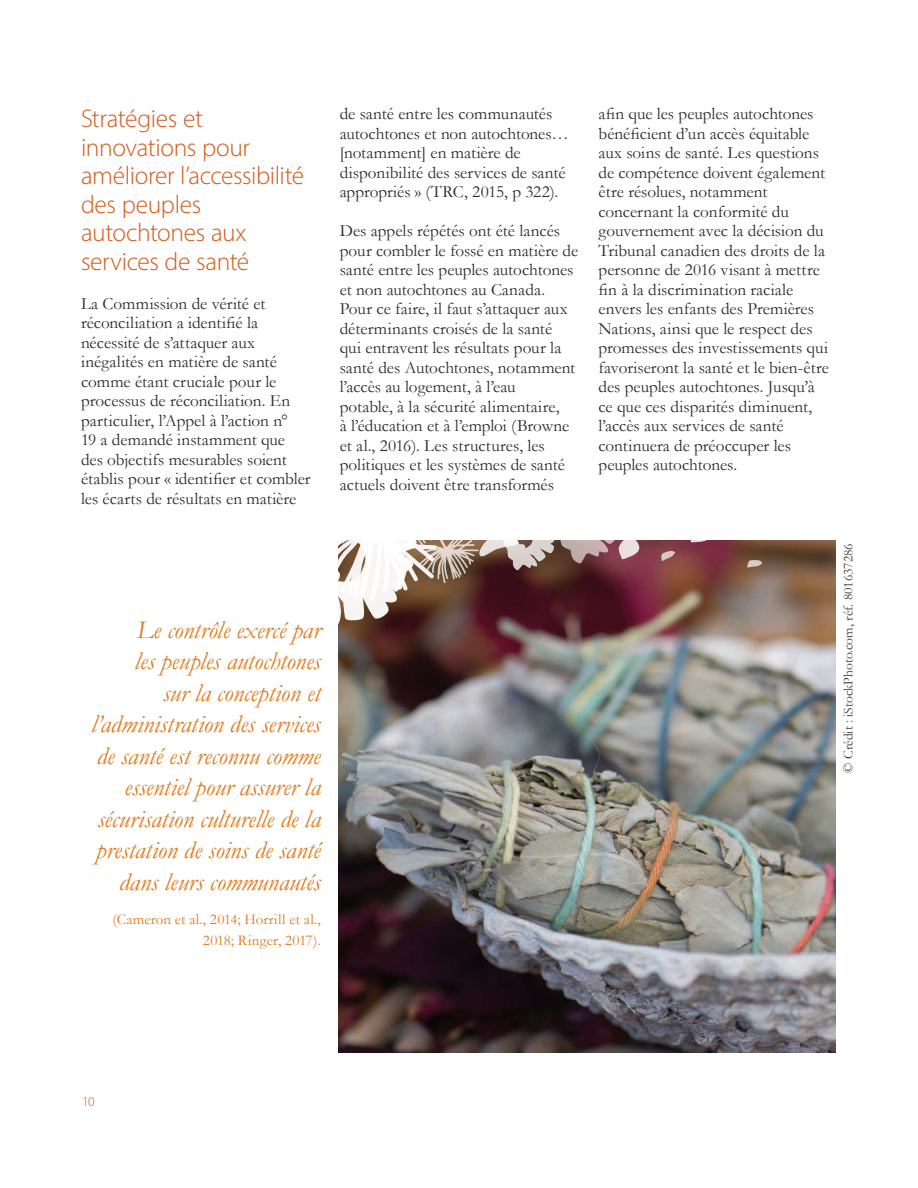
<style>
.page{position:relative;width:918px;height:1188px;background:#fff}
.page>*{position:absolute;margin:0;border:0;box-sizing:border-box;transform-origin:0 0}
.t1{font:italic 25.5px/31.5px "Garamond";letter-spacing:-.005em;color:#de791b;text-align:right}
.t2{font:300 25.5px/28.5px "Myriad Pro";letter-spacing:-.015em;color:#d3591a}
.t3{font:17.25px/19.5px "Garamond";color:#2e2b2c}
.t4{font:15px/21px "Garamond";letter-spacing:.01em;color:#de791b;text-align:right}
.t5{font:13.5px "Garamond";color:#3e3e3f}
.t6{font:300 13.5px "Myriad Pro";color:#d3591a}
</style>
<div class="page">
<img style="left:339px;top:540px;width:497px;height:513px">
<svg style="left:338px;top:540px;width:424px;height:86px;background:#845f5c"></svg>
<h1 class="t2" style="left:81px;top:104px;width:225px">Stratégies et innovations pour améliorer l’accessibilité des peuples autochtones aux services de santé</h1>
<p class="t3" style="left:81px;top:293px;width:231px">La Commission de vérité et réconciliation a identifié la nécessité de s’attaquer aux inégalités en matière de santé comme étant cruciale pour le processus de réconciliation. En particulier, l’Appel à l’action n°<br>19 a demandé instamment que des objectifs mesurables soient établis pour « identifier et combler les écarts de résultats en matière</p>
<p class="t3" style="left:340px;top:104px;width:230px">de santé entre les communautés autochtones et non autochtones… [notamment] en matière de disponibilité des services de santé appropriés » (TRC, 2015, p 322).</p>
<p class="t3" style="left:340px;top:221px;width:240px">Des appels répétés ont été lancés pour combler le fossé en matière de santé entre les peuples autochtones et non autochtones au Canada.<br>Pour ce faire, il faut s’attaquer aux déterminants croisés de la santé<br>qui entravent les résultats pour la santé des Autochtones, notamment l’accès au logement, à l’eau<br>potable, à la sécurité alimentaire,<br>à l’éducation et à l’emploi (Browne et al., 2016). Les structures, les politiques et les systèmes de santé actuels doivent être transformés</p>
<h1 class="t1" style="left:91px;top:613px;width:231px">Le contrôle exercé par<br>les peuples autochtones<br>sur la conception et l’administration des services de santé est reconnu comme essentiel pour assurer la sécurisation culturelle de la prestation de soins de santé dans leurs communautés</h1>
<p class="t4" style="left:113px;top:909px;width:210px">(Cameron et al., 2014; Horrill et al.,<br>2018; Ringer, 2017).</p>
<p class="t3" style="left:598px;top:104px;width:232px">afin que les peuples autochtones bénéficient d’un accès équitable aux soins de santé. Les questions de compétence doivent également être résolues, notamment concernant la conformité du gouvernement avec la décision du<br>Tribunal canadien des droits de la personne de 2016 visant à mettre fin à la discrimination raciale envers les enfants des Premières<br>Nations, ainsi que le respect des promesses des investissements qui favoriseront la santé et le bien-être des peuples autochtones. Jusqu’à ce que ces disparités diminuent, l’accès aux services de santé continuera de préoccuper les peuples autochtones.</p>
<p class="t5" style="left:839px;top:773px;width:231px;rotate:-90deg">© Crédit : iStockPhoto.com, réf. 801637286</p>
<p class="t6" style="left:82px;top:1094px;width:14px">10</p>
</div>
